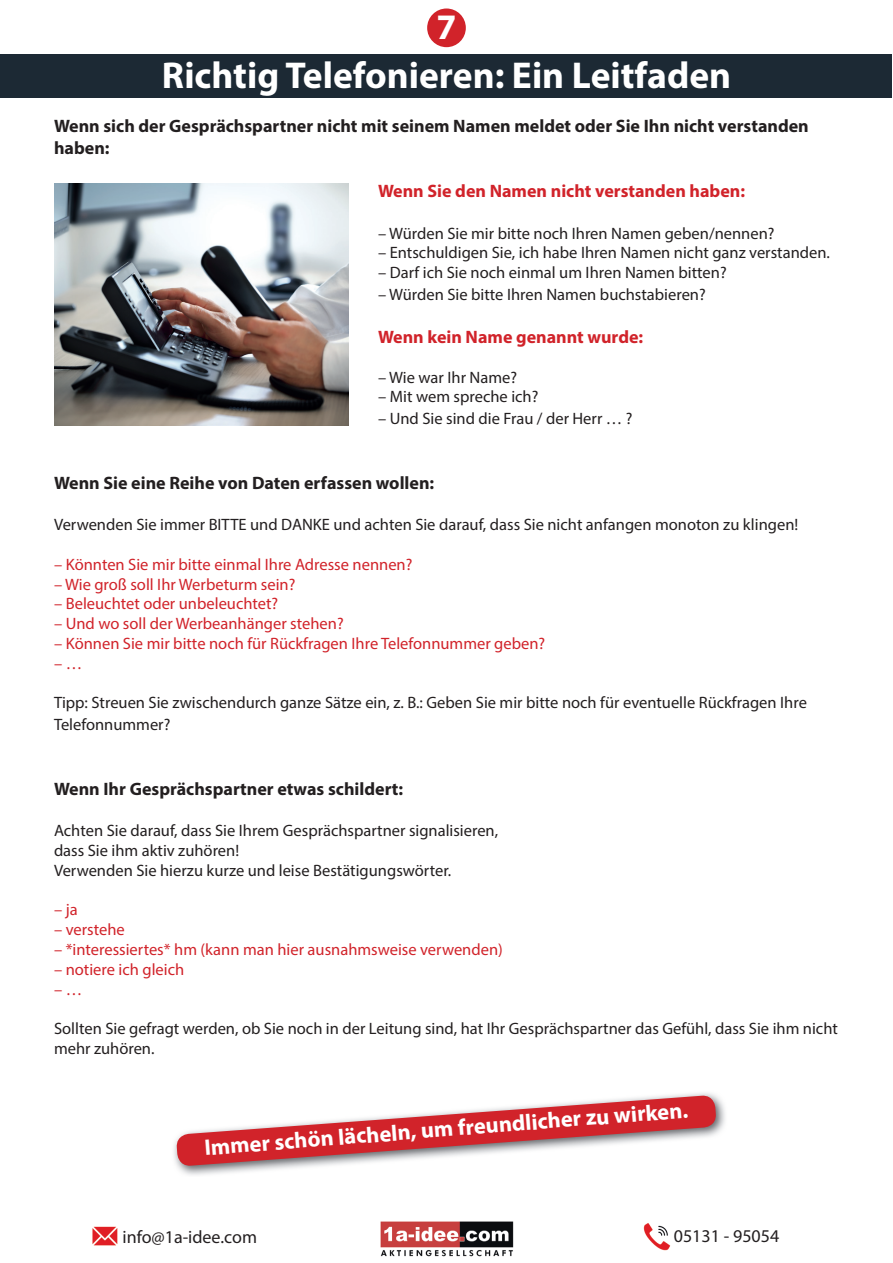
<style>
.page{position:relative;width:893px;height:1263px;background:#fff}
.page>*{position:absolute;margin:0;border:0;box-sizing:border-box;transform-origin:0 0}
.t1{font:700 37.5px "Myriad Pro";color:#fff}
.t2{font:700 36px "Myriad Pro";color:#fff}
.t3{font:700 22.5px "Myriad Pro";color:#fff}
.t4{font:700 18px/21.6px "Myriad Pro";color:#231f20}
.t5{font:700 18px "Myriad Pro";color:#d1232a}
.t6{font:18px "Myriad Pro";color:#231f20}
.t7{font:16.5px/19.8px "Myriad Pro";color:#231f20}
.t8{font:16.5px "Myriad Pro";color:#d1232a}
</style>
<div class="page">
<div style="left:1px;top:54px;width:891px;height:44px;background:#1c2934"></div>
<div style="left:427px;top:9px;width:39px;height:38px;background:#d1232a;border-radius:50%"></div>
<img style="left:54px;top:184px;width:295px;height:242px">
<img style="left:174px;top:1093px;width:551px;height:82px">
<svg style="left:176px;top:1095px;width:541px;height:71px"></svg>
<img style="left:380px;top:1221px;width:134px;height:35px">
<img style="left:92px;top:1226px;width:26px;height:20px">
<img style="left:643px;top:1223px;width:28px;height:27px">
<h2 class="t2" style="left:436px;top:4px;width:21px">7</h2>
<h1 class="t1" style="left:162px;top:51px;width:571px">Richtig Telefonieren: Ein Leitfaden</h1>
<p class="t4" style="left:54px;top:115px;width:756px">Wenn sich der Gesprächspartner nicht mit seinem Namen meldet oder Sie Ihn nicht verstanden haben:</p>
<p class="t5" style="left:378px;top:179px;width:369px">Wenn Sie den Namen nicht verstanden haben:</p>
<p class="t7" style="left:378px;top:223px;width:398px">– Würden Sie mir bitte noch Ihren Namen geben/nennen?</p>
<p class="t7" style="left:378px;top:243px;width:453px">– Entschuldigen Sie, ich habe Ihren Namen nicht ganz verstanden.</p>
<p class="t7" style="left:378px;top:262px;width:350px">– Darf ich Sie noch einmal um Ihren Namen bitten?</p>
<p class="t7" style="left:378px;top:284px;width:329px">– Würden Sie bitte Ihren Namen buchstabieren?</p>
<p class="t5" style="left:378px;top:325px;width:267px">Wenn kein Name genannt wurde:</p>
<p class="t7" style="left:378px;top:367px;width:141px">– Wie war Ihr Name?</p>
<p class="t7" style="left:378px;top:387px;width:162px">– Mit wem spreche ich?</p>
<p class="t7" style="left:378px;top:408px;width:256px">– Und Sie sind die Frau / der Herr … ?</p>
<p class="t4" style="left:54px;top:471px;width:382px">Wenn Sie eine Reihe von Daten erfassen wollen:</p>
<p class="t7" style="left:54px;top:514px;width:746px">Verwenden Sie immer BITTE und DANKE und achten Sie darauf, dass Sie nicht anfangen monoton zu klingen!</p>
<p class="t8" style="left:54px;top:554px;width:360px">– Könnten Sie mir bitte einmal Ihre Adresse nennen?</p>
<p class="t8" style="left:54px;top:574px;width:243px">– Wie groß soll Ihr Werbeturm sein?</p>
<p class="t8" style="left:54px;top:594px;width:226px">– Beleuchtet oder unbeleuchtet?</p>
<p class="t8" style="left:54px;top:613px;width:291px">– Und wo soll der Werbeanhänger stehen?</p>
<p class="t8" style="left:54px;top:633px;width:493px">– Können Sie mir bitte noch für Rückfragen Ihre Telefonnummer geben?</p>
<p class="t8" style="left:54px;top:653px;width:30px">– …</p>
<p class="t7" style="left:54px;top:692px;width:754px;line-height:21.6px">Tipp: Streuen Sie zwischendurch ganze Sätze ein, z. B.: Geben Sie mir bitte noch für eventuelle Rückfragen Ihre<br>Telefonnummer?</p>
<p class="t4" style="left:54px;top:777px;width:351px">Wenn Ihr Gesprächspartner etwas schildert:</p>
<p class="t7" style="left:54px;top:820px;width:446px">Achten Sie darauf, dass Sie Ihrem Gesprächspartner signalisieren, dass Sie ihm aktiv zuhören!<br>Verwenden Sie hierzu kurze und leise Bestätigungswörter.</p>
<p class="t8" style="left:54px;top:900px;width:25px">– ja</p>
<p class="t8" style="left:54px;top:919px;width:72px">– verstehe</p>
<p class="t8" style="left:54px;top:939px;width:450px">– *interessiertes* hm (kann man hier ausnahmsweise verwenden)</p>
<p class="t8" style="left:54px;top:959px;width:132px">– notiere ich gleich</p>
<p class="t8" style="left:54px;top:979px;width:30px">– …</p>
<p class="t7" style="left:54px;top:1018px;width:785px">Sollten Sie gefragt werden, ob Sie noch in der Leitung sind, hat Ihr Gesprächspartner das Gefühl, dass Sie ihm nicht mehr zuhören.</p>
<h3 class="t3" style="left:203px;top:1135px;width:487px;rotate:-5deg">Immer schön lächeln, um freundlicher zu wirken.</h3>
<p class="t6" style="left:122px;top:1225px;width:136px">info@1a-idee.com</p>
<p class="t6" style="left:674px;top:1225px;width:107px">05131 - 95054</p>
</div>
